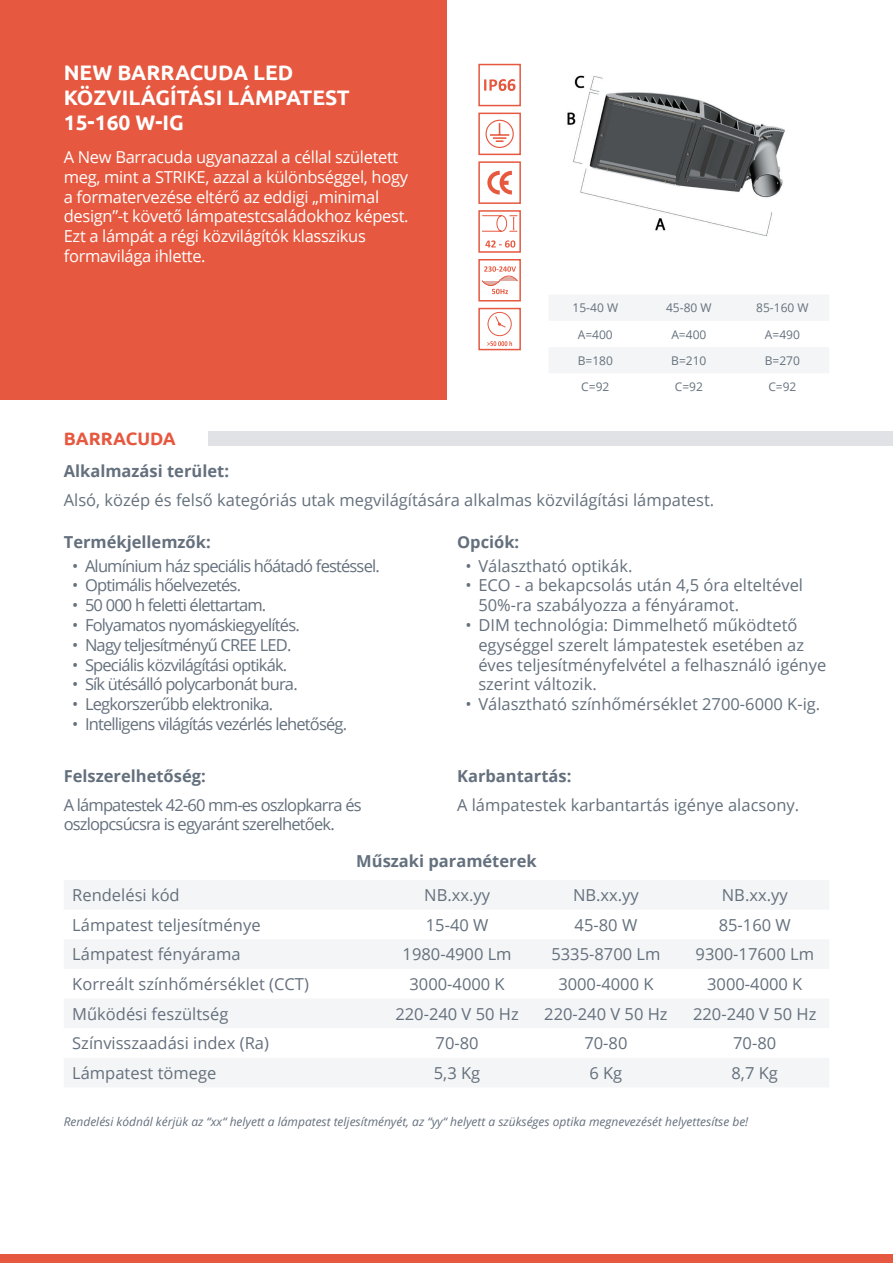
<style>
.page{position:relative;width:893px;height:1263px;background:#fff}
.page>*{position:absolute;margin:0;border:0;box-sizing:border-box;transform-origin:0 0}
.t1{font:700 21px/25.2px "Ubuntu";color:#fff}
.t2{font:700 18px "Ubuntu";color:#e6583f}
.t3{font:16.5px/19.8px "Open Sans";color:#64707d}
.t4{font:16.5px/19.8px "Open Sans";letter-spacing:-.05em;color:#64707d}
.t5{font:16.5px/19.8px "Open Sans";letter-spacing:-.02em;color:#fff}
.t6{font:700 16.5px "Open Sans";color:#64707d}
.t7{font:italic 12px "Open Sans";color:#64707d}
.t8{font:12px "Open Sans";color:#64707d}
</style>
<div class="page">
<div style="left:0;top:0;width:446px;height:399px;background:#e6583f"></div>
<div style="left:478px;top:64px;width:43px;height:42px;background:#fff;border:2px solid #e6583f"></div>
<div style="left:478px;top:113px;width:43px;height:42px;background:#fff;border:2px solid #e6583f"></div>
<div style="left:485px;top:120px;width:29px;height:28px;border:1px solid #e6593f;border-radius:50%"></div>
<svg style="left:490px;top:123px;width:19px;height:19px"></svg>
<div style="left:478px;top:161px;width:43px;height:43px;background:#fff;border:2px solid #e6583f"></div>
<svg style="left:487px;top:170px;width:25px;height:25px"></svg>
<div style="left:478px;top:210px;width:43px;height:43px;background:#fff;border:2px solid #e6583f"></div>
<svg style="left:482px;top:215px;width:35px;height:17px"></svg>
<svg style="left:485px;top:240px;width:30px;height:8px"></svg>
<div style="left:478px;top:259px;width:43px;height:42px;background:#fff;border:2px solid #e6583f"></div>
<svg style="left:482px;top:266px;width:35px;height:28px"></svg>
<div style="left:478px;top:308px;width:43px;height:42px;background:#fff;border:2px solid #e6583f"></div>
<div style="left:488px;top:312px;width:24px;height:24px;border:1px solid #e6583f;border-radius:50%"></div>
<svg style="left:495px;top:316px;width:11px;height:12px"></svg>
<svg style="left:487px;top:341px;width:25px;height:5px"></svg>
<div style="left:208px;top:431px;width:685px;height:14px;background:#e0e2e5"></div>
<div style="left:0;top:1254px;width:893px;height:9px;background:#e6583f"></div>
<svg style="left:484px;top:79px;width:31px;height:12px"></svg>
<img style="left:567px;top:75px;width:218px;height:161px">
<svg style="left:64px;top:880px;width:765px;height:207px;fill:#f4f5f6"></svg>
<svg style="left:549px;top:295px;width:280px;height:78px"></svg>
<p class="t1" style="left:64px;top:60px;width:287px">NEW BARRACUDA LED<br>KÖZVILÁGÍTÁSI LÁMPATEST<br>15-160 W-IG</p>
<p class="t5" style="left:64px;top:147px;width:346px">A New Barracuda ugyanazzal a céllal született meg, mint a STRIKE, azzal a különbséggel, hogy a formatervezése eltérő az eddigi „minimal design”-t követő lámpatestcsaládokhoz képest.<br>Ezt a lámpát a régi közvilágítók klasszikus formavilága ihlette.</p>
<p class="t8" style="left:573px;top:300px;width:47px">15-40 W</p>
<p class="t8" style="left:666px;top:300px;width:47px">45-80 W</p>
<p class="t8" style="left:756px;top:300px;width:54px">85-160 W</p>
<p class="t8" style="left:578px;top:326px;width:37px">A=400</p>
<p class="t8" style="left:671px;top:326px;width:37px">A=400</p>
<p class="t8" style="left:765px;top:326px;width:37px">A=490</p>
<p class="t8" style="left:578px;top:352px;width:37px">B=180</p>
<p class="t8" style="left:671px;top:352px;width:37px">B=210</p>
<p class="t8" style="left:765px;top:352px;width:37px">B=270</p>
<p class="t8" style="left:581px;top:378px;width:30px">C=92</p>
<p class="t8" style="left:675px;top:378px;width:30px">C=92</p>
<p class="t8" style="left:768px;top:378px;width:30px">C=92</p>
<p class="t2" style="left:64px;top:427px;width:114px">BARRACUDA</p>
<p class="t6" style="left:64px;top:460px;width:167px">Alkalmazási terület:</p>
<p class="t3" style="left:64px;top:489px;width:652px">Alsó, közép és felső kategóriás utak megvilágítására alkalmas közvilágítási lámpatest.</p>
<p class="t6" style="left:64px;top:530px;width:148px">Termékjellemzők:</p>
<p class="t4" style="left:72px;top:555px;width:309px">• Alumínium ház speciális hőátadó festéssel.</p>
<p class="t4" style="left:72px;top:575px;width:170px">• Optimális hőelvezetés.</p>
<p class="t4" style="left:72px;top:595px;width:196px">• 50 000 h feletti élettartam.</p>
<p class="t4" style="left:72px;top:615px;width:229px">• Folyamatos nyomáskiegyelítés.</p>
<p class="t4" style="left:72px;top:634px;width:221px">• Nagy teljesítményű CREE LED.</p>
<p class="t4" style="left:72px;top:654px;width:216px">• Speciális közvilágítási optikák.</p>
<p class="t4" style="left:72px;top:674px;width:227px">• Sík ütésálló polycarbonát bura.</p>
<p class="t4" style="left:72px;top:694px;width:202px">• Legkorszerűbb elektronika.</p>
<p class="t4" style="left:72px;top:714px;width:276px">• Intelligens világítás vezérlés lehetőség.</p>
<p class="t6" style="left:64px;top:765px;width:144px">Felszerelhetőség:</p>
<p class="t4" style="left:64px;top:794px;width:300px">A lámpatestek 42-60 mm-es oszlopkarra és oszlopcsúcsra is egyaránt szerelhetőek.</p>
<p class="t6" style="left:457px;top:530px;width:64px">Opciók:</p>
<p class="t3" style="left:466px;top:555px;width:168px">• Választható optikák.</p>
<p class="t3" style="left:478px;top:575px;width:326px;text-indent:-13px">• ECO - a bekapcsolás után 4,5 óra elteltével<br>50%-ra szabályozza a fényáramot.</p>
<p class="t3" style="left:478px;top:615px;width:349px;text-indent:-13px">• DIM technológia: Dimmelhető működtető egységgel szerelt lámpatestek esetében az éves teljesítményfelvétel a felhasználó igénye szerint változik.</p>
<p class="t3" style="left:466px;top:694px;width:356px">• Választható színhőmérséklet 2700-6000 K-ig.</p>
<p class="t6" style="left:457px;top:765px;width:116px">Karbantartás:</p>
<p class="t3" style="left:457px;top:794px;width:344px">A lámpatestek karbantartás igénye alacsony.</p>
<p class="t6" style="left:356px;top:849px;width:182px">Műszaki paraméterek</p>
<p class="t3" style="left:72px;top:885px;width:109px">Rendelési kód</p>
<p class="t3" style="left:424px;top:885px;width:67px">NB.xx.yy</p>
<p class="t3" style="left:573px;top:885px;width:67px">NB.xx.yy</p>
<p class="t3" style="left:722px;top:885px;width:67px">NB.xx.yy</p>
<p class="t3" style="left:72px;top:914px;width:190px">Lámpatest teljesítménye</p>
<p class="t3" style="left:426px;top:914px;width:64px">15-40 W</p>
<p class="t3" style="left:575px;top:914px;width:64px">45-80 W</p>
<p class="t3" style="left:719px;top:914px;width:74px">85-160 W</p>
<p class="t3" style="left:72px;top:944px;width:170px">Lámpatest fényárama</p>
<p class="t3" style="left:403px;top:944px;width:111px">1980-4900 Lm</p>
<p class="t3" style="left:551px;top:944px;width:111px">5335-8700 Lm</p>
<p class="t3" style="left:695px;top:944px;width:120px">9300-17600 Lm</p>
<p class="t3" style="left:72px;top:974px;width:238px">Korreált színhőmérséklet (CCT)</p>
<p class="t3" style="left:409px;top:974px;width:97px">3000-4000 K</p>
<p class="t3" style="left:558px;top:974px;width:97px">3000-4000 K</p>
<p class="t3" style="left:707px;top:974px;width:97px">3000-4000 K</p>
<p class="t3" style="left:72px;top:1003px;width:158px">Működési feszültség</p>
<p class="t3" style="left:395px;top:1003px;width:125px">220-240 V 50 Hz</p>
<p class="t3" style="left:544px;top:1003px;width:125px">220-240 V 50 Hz</p>
<p class="t3" style="left:693px;top:1003px;width:125px">220-240 V 50 Hz</p>
<p class="t3" style="left:72px;top:1033px;width:198px">Színvisszaadási index (Ra)</p>
<p class="t3" style="left:436px;top:1033px;width:45px">70-80</p>
<p class="t3" style="left:584px;top:1033px;width:45px">70-80</p>
<p class="t3" style="left:733px;top:1033px;width:45px">70-80</p>
<p class="t3" style="left:72px;top:1063px;width:146px">Lámpatest tömege</p>
<p class="t3" style="left:434px;top:1063px;width:48px">5,3 Kg</p>
<p class="t3" style="left:589px;top:1063px;width:34px">6 Kg</p>
<p class="t3" style="left:731px;top:1063px;width:48px">8,7 Kg</p>
<p class="t7" style="left:64px;top:1113px;width:686px">Rendelési kódnál kérjük az “xx“ helyett a lámpatest teljesítményét, az “yy“ helyett a szükséges optika megnevezését helyettesítse be!</p>
</div>
